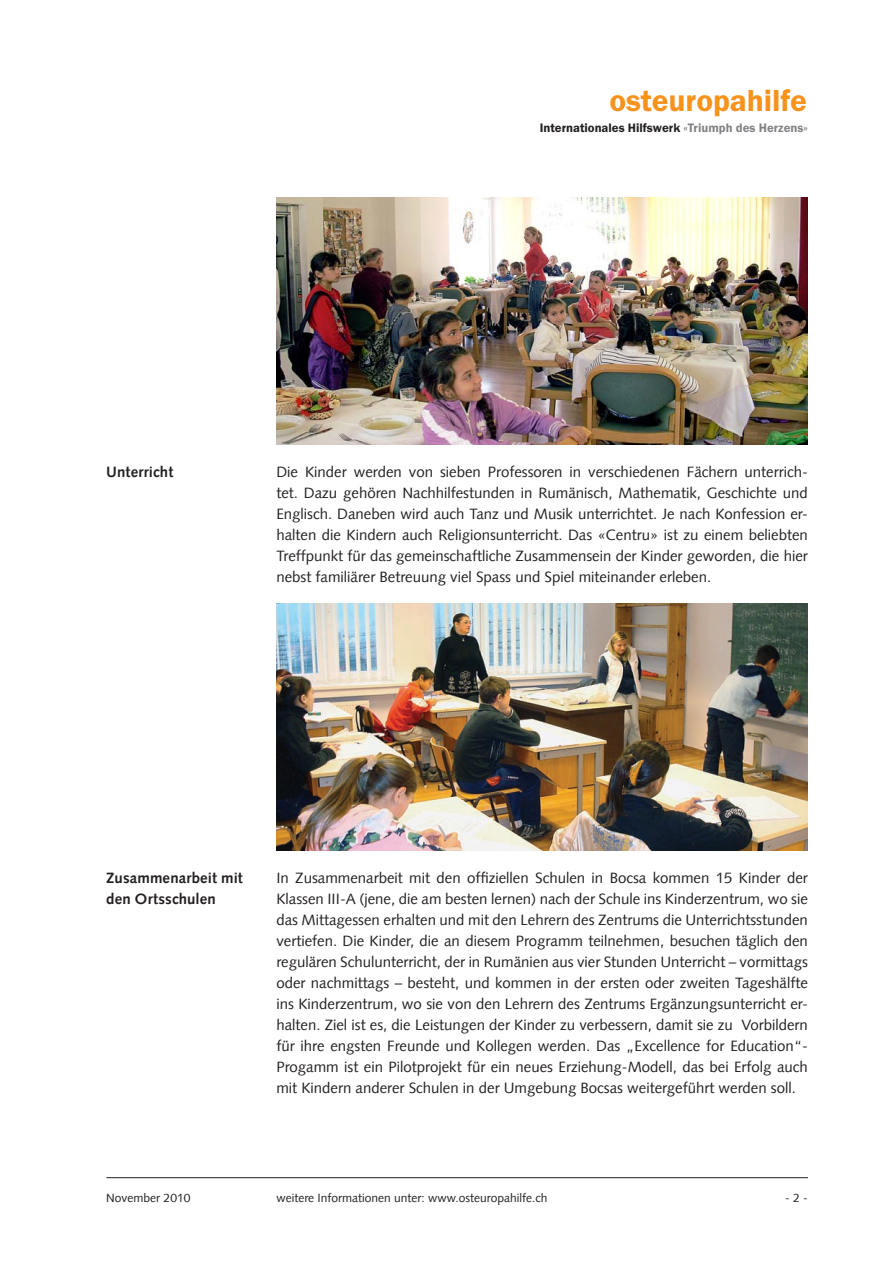
<style>
.page{position:relative;width:893px;height:1263px;background:#fff}
.page>*{position:absolute;margin:0;border:0;box-sizing:border-box;transform-origin:0 0}
.t1{font:600 31.5px "Franklin Gothic";letter-spacing:-.005em;color:#f7931d}
.t2{font:15px/21px "Syntax LT";color:#231f20;text-align:justify}
.t3{font:700 15px/21px "Syntax LT";letter-spacing:.01em;color:#231f20}
.t4{font:600 12.75px "Franklin Gothic";color:#231f20}
.t5{font:12px "Syntax LT";color:#231f20}
.s1{color:#808285}
</style>
<div class="page">
<hr style="left:106px;top:1177px;width:702px;height:1px;background:#231f20">
<img style="left:276px;top:604px;width:531px;height:246px">
<img style="left:276px;top:198px;width:531px;height:246px">
<p class="t1" style="left:609px;top:81px;width:199px">osteuropahilfe</p>
<p class="t4" style="left:540px;top:120px;width:270px">Internationales Hilfswerk <span class="s1">«Triumph des Herzens»</span></p>
<p class="t3" style="left:106px;top:461px;width:69px">Unterricht</p>
<p class="t2" style="left:276px;top:461px;width:533px">Die Kinder werden von sieben Professoren in verschiedenen Fächern unterrich&shy;tet. Dazu gehören Nachhilfestunden in Rumänisch, Mathematik, Geschichte und Englisch. Daneben wird auch Tanz und Musik unterrichtet. Je nach Konfession er&shy;halten die Kindern auch Religionsunterricht. Das «Centru» ist zu einem beliebten Treffpunkt für das gemeinschaftliche Zusammensein der Kinder geworden, die hier nebst familiärer Betreuung viel Spass und Spiel miteinander erleben.</p>
<p class="t3" style="left:106px;top:868px;width:138px">Zusammenarbeit mit den Ortsschulen</p>
<p class="t2" style="left:276px;top:868px;width:533px">In Zusammenarbeit mit den offiziellen Schulen in Bocsa kommen 15 Kinder der Klassen III-A (jene, die am besten lernen) nach der Schule ins Kinderzentrum, wo sie das Mittagessen erhalten und mit den Lehrern des Zentrums die Unterrichtsstunden vertiefen. Die Kinder, die an diesem Programm teilnehmen, besuchen täglich den regulären Schulunterricht, der in Rumänien aus vier Stunden Unterricht – vormittags oder nachmittags – besteht, und kommen in der ersten oder zweiten Tageshälfte ins Kinderzentrum, wo sie von den Lehrern des Zentrums Ergänzungsunterricht er&shy;halten. Ziel ist es, die Leistungen der Kinder zu verbessern, damit sie zu Vorbildern für ihre engsten Freunde und Kollegen werden. Das „Excellence for Education“- Progamm ist ein Pilotprojekt für ein neues Erziehung-Modell, das bei Erfolg auch mit Kindern anderer Schulen in der Umgebung Bocsas weitergeführt werden soll.</p>
<p class="t5" style="left:106px;top:1191px;width:86px">November 2010</p>
<p class="t5" style="left:276px;top:1191px;width:272px">weitere Informationen unter: www.osteuropahilfe.ch</p>
<p class="t5" style="left:785px;top:1191px;width:24px">- 2 -</p>
</div>
